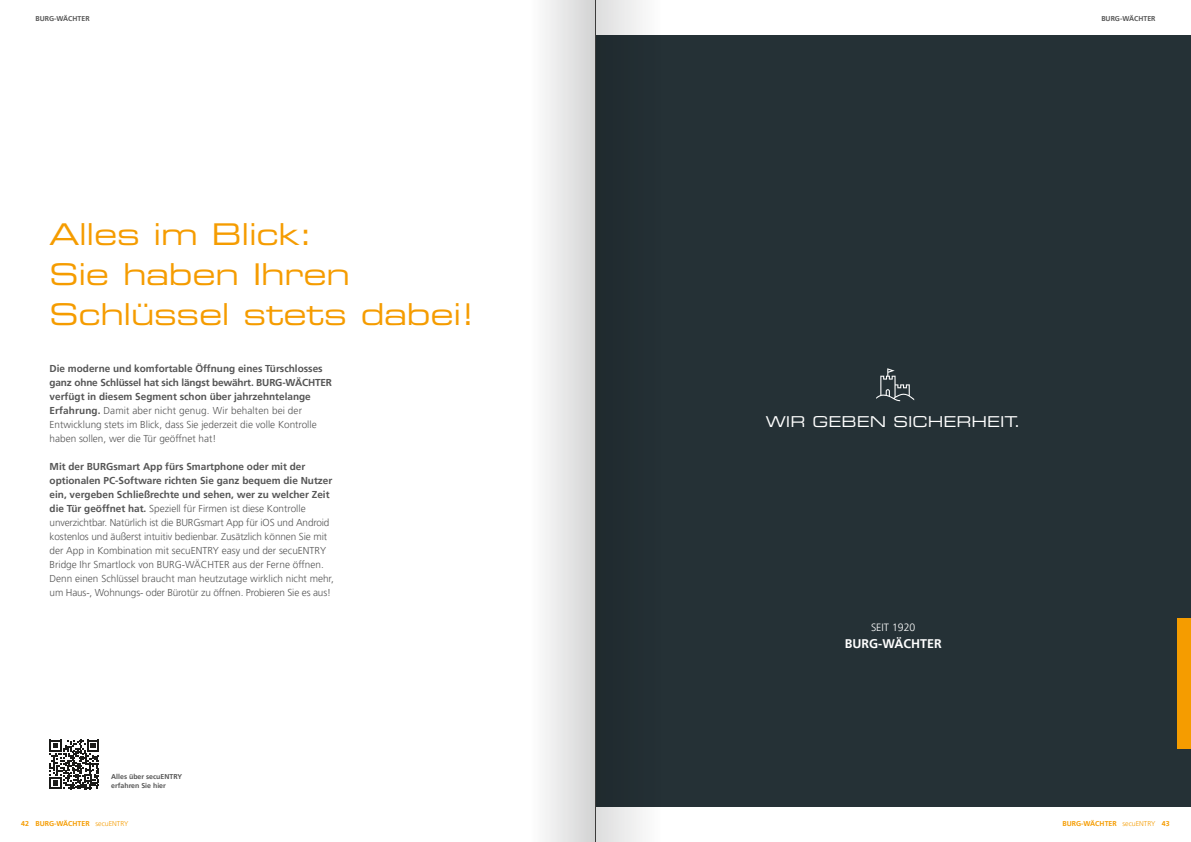
<style>
.page{position:relative;width:1191px;height:842px;background:#fff}
.page>*{position:absolute;margin:0;border:0;box-sizing:border-box;transform-origin:0 0}
.t1{font:30px/40px "Eurostile LT Std Ex 2";letter-spacing:-.01em;color:#f59c00}
.t2{font:15px "Eurostile LT Std Ex 2";color:#fff}
.t3{font:700 12.5px "Frutiger LT Pro";color:#fff}
.t4{font:300 10.5px "Frutiger LT Pro";color:#fff}
.t5{font:300 10px/14px "Frutiger LT Pro";color:#565656}
.t6{font:700 10px/14px "Frutiger LT Pro";color:#565656}
.t7{font:700 7px/8.4px "Frutiger LT Pro";color:#565656}
.t8{font:700 7px "Frutiger LT Pro";color:#f59c00}
.s1{font-weight:300}
.s2{font-weight:700}
</style>
<div class="page">
<div style="left:595px;top:35px;width:596px;height:771px;background:#253136"></div>
<svg style="left:876px;top:368px;width:38px;height:33px"></svg>
<div style="left:1176px;top:618px;width:15px;height:130px;background:#f59c00"></div>
<div style="left:529px;top:0;width:66px;height:842px;background:linear-gradient(to right,#fff,#d3d4d4)"></div>
<svg style="left:596px;top:0;width:65px;height:842px"></svg>
<hr style="left:595px;top:0;width:1px;height:842px;background:#3b3b3a">
<svg style="left:50px;top:740px;width:49px;height:49px"></svg>
<p class="t7" style="left:35px;top:14px;width:56px">BURG-WÄCHTER</p>
<p class="t7" style="left:1101px;top:14px;width:56px">BURG-WÄCHTER</p>
<p class="t1" style="left:50px;top:214px;width:427px">Alles im Blick:<br>Sie haben Ihren<br>Schlüssel stets dabei!</p>
<p class="t6" style="left:50px;top:361px;width:284px">Die moderne und komfortable Öffnung eines Türschlosses ganz ohne Schlüssel hat sich längst bewährt. BURG-WÄCHTER verfügt in diesem Segment schon über jahrzehntelange Erfahrung. <span class="s1">Damit aber nicht genug. Wir behalten bei der Entwicklung stets im Blick, dass Sie jederzeit die volle Kontrolle haben sollen, wer die Tür geöffnet hat!</span></p>
<p class="t5" style="left:50px;top:459px;width:286px"><span class="s2">Mit der BURGsmart App fürs Smartphone oder mit der optionalen PC-Software richten Sie ganz bequem die Nutzer ein, vergeben Schließrechte und sehen, wer zu welcher Zeit die Tür geöffnet hat.</span> Speziell für Firmen ist diese Kontrolle unverzichtbar. Natürlich ist die BURGsmart App für iOS und Android kostenlos und äußerst intuitiv bedienbar. Zusätzlich können Sie mit der App in Kombination mit secuENTRY easy und der secuENTRY Bridge Ihr Smartlock von BURG-WÄCHTER aus der Ferne öffnen.<br>Denn einen Schlüssel braucht man heutzutage wirklich nicht mehr, um Haus-, Wohnungs- oder Bürotür zu öffnen. Probieren Sie es aus!</p>
<p class="t7" style="left:111px;top:773px;width:72px">Alles über secuENTRY erfahren Sie hier</p>
<p class="t2" style="left:765px;top:411px;width:256px">WIR GEBEN SICHERHEIT.</p>
<p class="t4" style="left:871px;top:621px;width:46px">SEIT 1920</p>
<p class="t3" style="left:845px;top:636px;width:98px">BURG-WÄCHTER</p>
<p class="t8" style="left:21px;top:820px;width:109px">42 BURG-WÄCHTER <span class="s1">secuENTRY</span></p>
<p class="t8" style="left:1062px;top:820px;width:109px">BURG-WÄCHTER <span class="s1">secuENTRY</span> 43</p>
</div>
